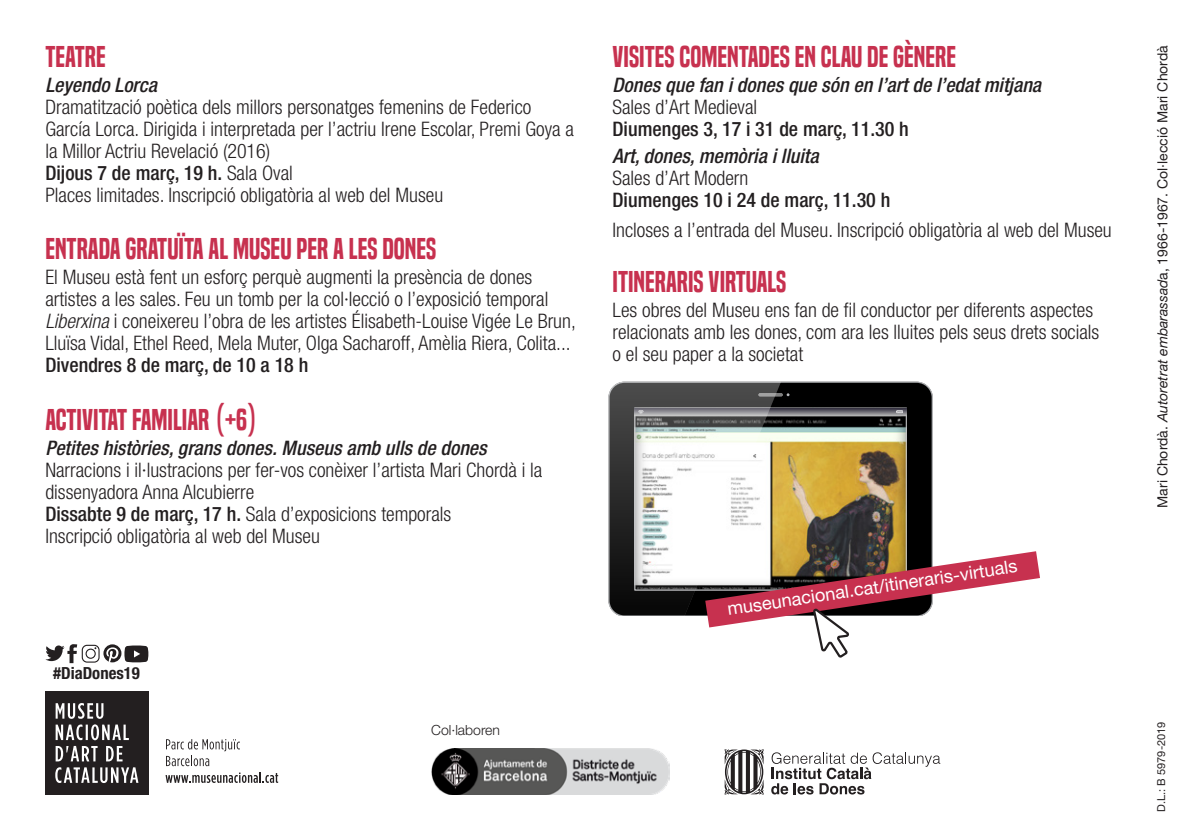
<style>
.page{position:relative;width:1191px;height:840px;background:#fff}
.page>*{position:absolute;margin:0;border:0;box-sizing:border-box;transform-origin:0 0}
.t1{font:28px "Built Titling Sb";color:#c7314f}
.t2{font:300 condensed 20px/22px "Helvetica Neue";color:#231f20}
.t3{font:italic 500 condensed 20px "Helvetica Neue";color:#231f20}
.t4{font:500 condensed 20px "Helvetica Neue";color:#231f20}
.t5{font:18.2px "Helvetica Neue";color:#fff}
.t6{font:700 condensed 16.8px "Helvetica Neue";color:#231f20}
.t7{font:14px "Helvetica Neue";color:#231f20}
.t8{font:300 14px "Helvetica Neue";color:#231f20}
.t9{font:11px "Helvetica Neue";color:#231f20}
.s1{font-weight:300}
.s2{font-style:italic}
.s3{font-weight:500}
</style>
<div class="page">
<div style="left:609px;top:382px;width:322px;height:233px;background:#000;border-radius:15px"></div>
<svg style="left:782px;top:407px;width:124px;height:144px;background:#99854f"></svg>
<svg style="left:782px;top:408px;width:124px;height:7px"></svg>
<svg style="left:896px;top:410px;width:6px;height:3px"></svg>
<svg style="left:608px;top:381px;width:174px;height:234px;background:#a5a5a2"></svg>
<div style="left:45px;top:691px;width:103px;height:103px;background:#231f20"></div>
<svg style="left:55px;top:703px;width:83px;height:79px"></svg>
<svg style="left:166px;top:739px;width:74px;height:26px"></svg>
<svg style="left:165px;top:772px;width:113px;height:10px"></svg>
<svg style="left:771px;top:752px;width:169px;height:42px"></svg>
<svg style="left:724px;top:749px;width:40px;height:45px"></svg>
<img style="left:431px;top:748px;width:238px;height:46px">
<svg style="left:705px;top:551px;width:335px;height:107px"></svg>
<svg style="left:45px;top:644px;width:103px;height:18px"></svg>
<p class="t1" style="left:45px;top:40px;width:62px">TEATRE</p>
<p class="t3" style="left:45px;top:73px;width:113px">Leyendo Lorca</p>
<p class="t2" style="left:45px;top:95px;width:530px">Dramatització poètica dels millors personatges femenins de Federico<br>García Lorca. Dirigida i interpretada per l’actriu Irene Escolar, Premi Goya a la Millor Actriu Revelació (2016)</p>
<p class="t4" style="left:45px;top:161px;width:249px">Dijous 7 de març, 19 h. <span class="s1">Sala Oval</span></p>
<p class="t2" style="left:45px;top:183px;width:399px">Places limitades. Inscripció obligatòria al web del Museu</p>
<p class="t1" style="left:45px;top:232px;width:392px">ENTRADA GRATUÏTA AL MUSEU PER A LES DONES</p>
<p class="t2" style="left:45px;top:266px;width:532px">El Museu està fent un esforç perquè augmenti la presència de dones artistes a les sales. Feu un tomb per la col·lecció o l’exposició temporal <span class="s2">Liberxina</span> i coneixereu l’obra de les artistes Élisabeth-Louise Vigée Le Brun, Lluïsa Vidal, Ethel Reed, Mela Muter, Olga Sacharoff, Amèlia Riera, Colita...</p>
<p class="t4" style="left:45px;top:353px;width:264px">Divendres 8 de març, de 10 a 18 h</p>
<p class="t1" style="left:45px;top:403px;width:214px">ACTIVITAT FAMILIAR (+6)</p>
<p class="t3" style="left:45px;top:435px;width:443px">Petites històries, grans dones. Museus amb ulls de dones</p>
<p class="t2" style="left:45px;top:458px;width:498px">Narracions i il·lustracions per fer-vos conèixer l’artista Mari Chordà i la dissenyadora Anna Alcubierre</p>
<p class="t2" style="left:45px;top:502px;width:407px"><span class="s3">Dissabte 9 de març, 17 h.</span> Sala d’exposicions temporals</p>
<p class="t2" style="left:45px;top:524px;width:276px">Inscripció obligatòria al web del Museu</p>
<p class="t6" style="left:53px;top:662px;width:88px">#DiaDones19</p>
<p class="t8" style="left:431px;top:720px;width:70px">Col·laboren</p>
<p class="t1" style="left:612px;top:40px;width:345px">VISITES COMENTADES EN CLAU DE GÈNERE</p>
<p class="t3" style="left:612px;top:73px;width:430px">Dones que fan i dones que són en l’art de l’edat mitjana</p>
<p class="t2" style="left:612px;top:95px;width:146px">Sales d’Art Medieval</p>
<p class="t4" style="left:612px;top:117px;width:298px">Diumenges 3, 17 i 31 de març, 11.30 h</p>
<p class="t3" style="left:612px;top:144px;width:208px">Art, dones, memòria i lluita</p>
<p class="t2" style="left:612px;top:167px;width:137px">Sales d’Art Modern</p>
<p class="t4" style="left:612px;top:188px;width:279px">Diumenges 10 i 24 de març, 11.30 h</p>
<p class="t2" style="left:612px;top:219px;width:501px">Incloses a l’entrada del Museu. Inscripció obligatòria al web del Museu</p>
<p class="t1" style="left:612px;top:265px;width:175px">ITINERARIS VIRTUALS</p>
<p class="t2" style="left:612px;top:299px;width:488px">Les obres del Museu ens fan de fil conductor per diferents aspectes relacionats amb les dones, com ara les lluites pels seus drets socials</p>
<p class="t2" style="left:612px;top:343px;width:192px">o el seu paper a la societat</p>
<p class="t5" style="left:725px;top:596px;width:294px;rotate:-8deg">museunacional.cat/itineraris-virtuals</p>
<p class="t7" style="left:1154px;top:507px;width:463px;rotate:-90deg">Mari Chordà. <span class="s2">Autoretrat embarassad</span>a, 1966-1967. Col·lecció Mari Chordà</p>
<p class="t9" style="left:1154px;top:811px;width:91px;rotate:-90deg">D.L.: B 5979-2019</p>
</div>
